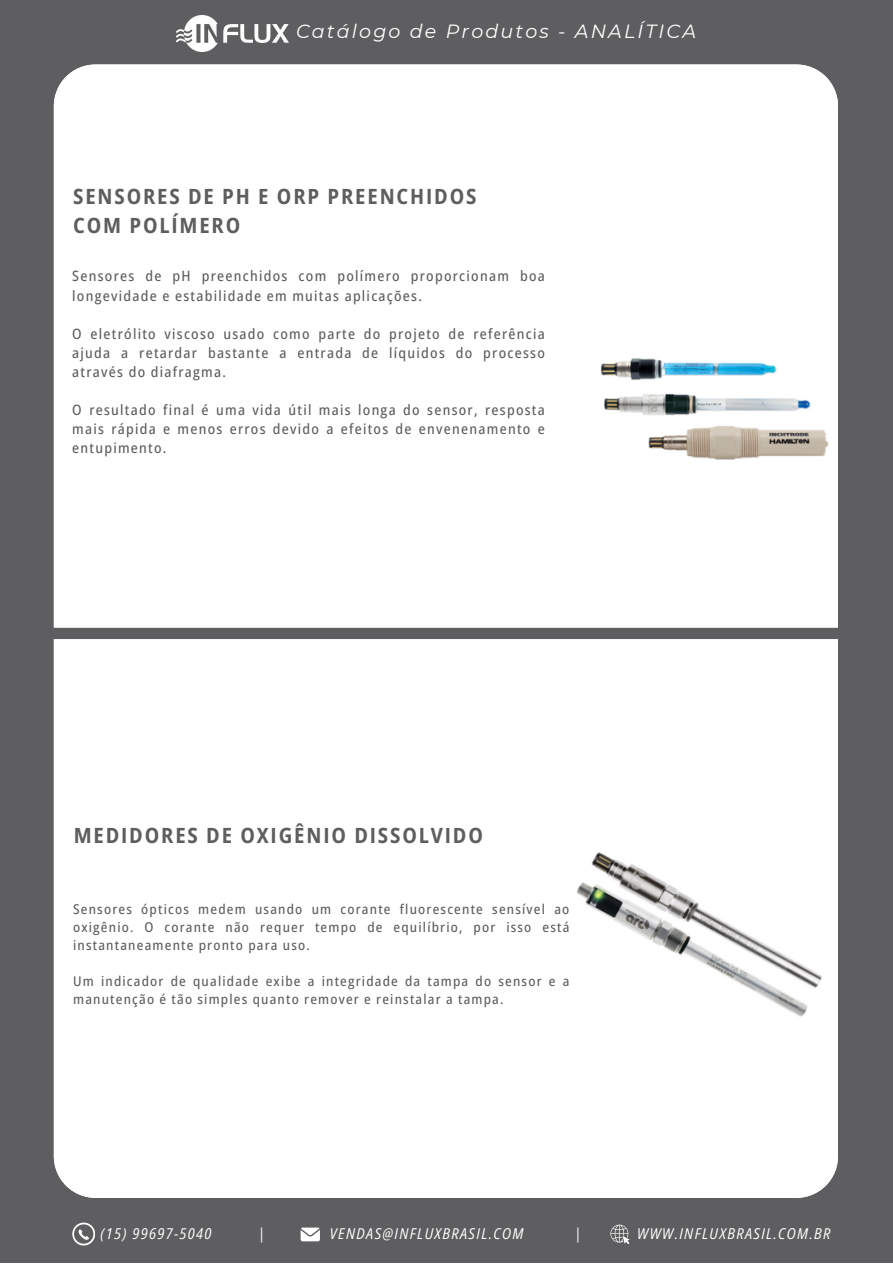
<style>
.page{position:relative;width:893px;height:1264px;background:#fff}
.page>*{position:absolute;margin:0;border:0;box-sizing:border-box;transform-origin:0 0}
.t1{font:700 semi-condensed 21px "Open Sans";letter-spacing:.09em;color:#5e5e60}
.t2{font:italic 19.05px "Montserrat";letter-spacing:.115em;color:#fff}
.t3{font:italic semi-condensed 15px "Open Sans";letter-spacing:.09em;color:#fff}
.t4{font:500 semi-condensed 14.25px/19px "Open Sans";letter-spacing:.09em;color:#5e5e60;text-align:justify}
.t5{font:500 semi-condensed 13.5px/18px "Open Sans";letter-spacing:.09em;color:#5e5e60;text-align:justify}
</style>
<div class="page">
<div style="left:0;top:0;width:892px;height:1262px;background:#5e5e60"></div>
<div style="left:54px;top:64px;width:783px;height:1133px;background:#fff"></div>
<svg style="left:300px;top:1227px;width:20px;height:13px"></svg>
<svg style="left:72px;top:1222px;width:23px;height:22px"></svg>
<svg style="left:610px;top:1224px;width:19px;height:19px"></svg>
<div style="left:0;top:627px;width:892px;height:12px;background:#5e5e60"></div>
<img style="left:590px;top:295px;width:246px;height:229px">
<img style="left:561px;top:808px;width:265px;height:246px">
<img style="left:176px;top:15px;width:112px;height:36px">
<p class="t2" style="left:296px;top:20px;width:401px">Catálogo de Produtos - ANALÍTICA</p>
<p class="t1" style="left:73px;top:181px;width:405px">SENSORES DE PH E ORP PREENCHIDOS</p>
<p class="t1" style="left:73px;top:211px;width:169px">COM POLÍMERO</p>
<p class="t4" style="left:72px;top:266px;width:474px">Sensores de pH preenchidos com polímero proporcionam boa longevidade e estabilidade em muitas aplicações.</p>
<p class="t4" style="left:72px;top:324px;width:474px">O eletrólito viscoso usado como parte do projeto de referência ajuda a retardar bastante a entrada de líquidos do processo através do diafragma.</p>
<p class="t4" style="left:72px;top:400px;width:474px">O resultado final é uma vida útil mais longa do sensor, resposta mais rápida e menos erros devido a efeitos de envenenamento e entupimento.</p>
<p class="t1" style="left:74px;top:820px;width:411px">MEDIDORES DE OXIGÊNIO DISSOLVIDO</p>
<p class="t5" style="left:73px;top:899px;width:497px">Sensores ópticos medem usando um corante fluorescente sensível ao oxigênio. O corante não requer tempo de equilíbrio, por isso está instantaneamente pronto para uso.</p>
<p class="t5" style="left:73px;top:971px;width:497px">Um indicador de qualidade exibe a integridade da tampa do sensor e a manutenção é tão simples quanto remover e reinstalar a tampa.</p>
<p class="t3" style="left:100px;top:1223px;width:112px">(15) 99697-5040</p>
<p class="t3" style="left:258px;top:1223px;width:8px">|</p>
<p class="t3" style="left:330px;top:1223px;width:195px">VENDAS@INFLUXBRASIL.COM</p>
<p class="t3" style="left:574px;top:1223px;width:8px">|</p>
<p class="t3" style="left:637px;top:1223px;width:195px">WWW.INFLUXBRASIL.COM.BR</p>
</div>
